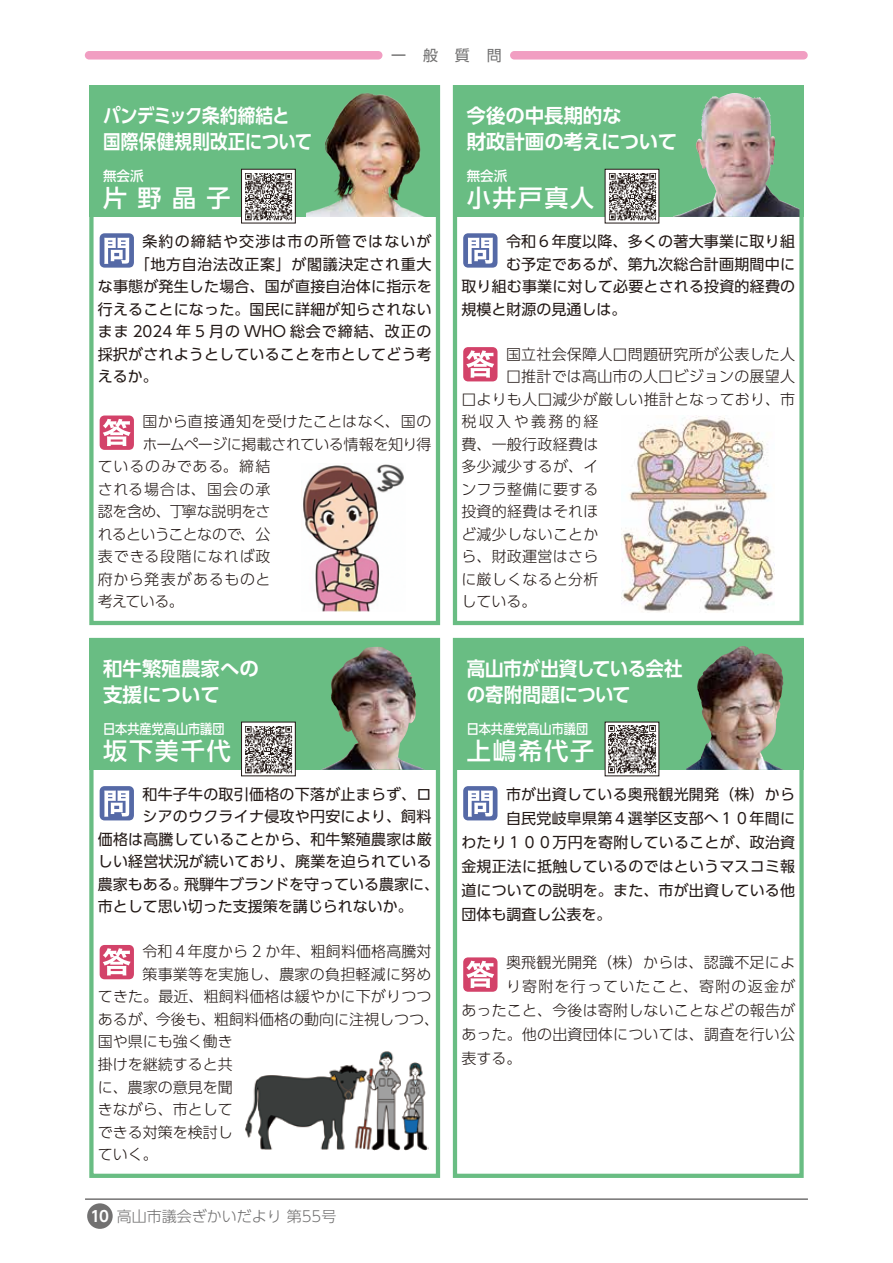
<style>
.page{position:relative;width:893px;height:1263px;background:#fff}
.page>*{position:absolute;margin:0;border:0;box-sizing:border-box;transform-origin:0 0}
.t1{font:500 24px "UD Shin Go Pro";letter-spacing:.08em;color:#fff}
.t2{font:700 19.5px/25.5px "UD Shin Go Pro De";letter-spacing:-.005em;color:#fff}
.t3{font:700 19.5px/25.5px "UD Shin Go Pro De";letter-spacing:-.005em;color:#fff;scale:.9 1}
.t4{font:700 19.5px/25.5px "UD Shin Go Pro De";letter-spacing:-.005em;color:#fff;scale:.95 1}
.t5{font:15px "UD Shin Go Pro";letter-spacing:.015em;color:#221815}
.t6{font:300 15px "UD Shin Go Pro";letter-spacing:.015em;color:#221815}
.t7{font:15px "UD Shin Go Pro";letter-spacing:.06em;color:#221815}
.t8{font:300 15px "UD Shin Go Pro";letter-spacing:-.035em;color:#221815}
.t9{font:15px "UD Shin Go Pro";letter-spacing:.045em;color:#221815}
.t10{font:300 15px "UD Shin Go Pro";letter-spacing:.035em;color:#221815}
.t11{font:15px "UD Shin Go Pro";letter-spacing:.075em;color:#221815}
.t12{font:300 15px "UD Shin Go Pro";letter-spacing:.08em;color:#221815}
.t13{font:300 15px "UD Shin Go Pro";color:#727171}
.t14{font:300 15px "UD Shin Go Pro";letter-spacing:-.02em;color:#221815}
.t15{font:300 15px "UD Shin Go Pro";letter-spacing:-.045em;color:#221815}
.t16{font:300 15px "UD Shin Go Pro";letter-spacing:.06em;color:#221815}
.t17{font:300 15px "UD Shin Go Pro";letter-spacing:.07em;color:#221815}
.t18{font:300 15px "UD Shin Go Pro";letter-spacing:.055em;color:#221815}
.t19{font:300 15px "UD Shin Go Pro";letter-spacing:.045em;color:#221815}
.t20{font:300 15px "UD Shin Go Pro";letter-spacing:.165em;color:#221815}
.t21{font:15px "UD Shin Go Pro";color:#727171}
.t22{font:500 13.5px "UD Shin Go Pro";color:#fff;scale:.9 1}
.t23{font:500 13.5px "UD Shin Go Pro";color:#fff}
.s1{font-family:"UD Shin Go Pro De";font-weight:700;color:#fff}
</style>
<div class="page">
<div style="left:89px;top:85px;width:351px;height:540px;border:4px solid #69bd83"></div>
<div style="left:89px;top:85px;width:351px;height:132px;background:#69bd83"></div>
<div style="left:89px;top:638px;width:351px;height:540px;border:4px solid #69bd83"></div>
<div style="left:89px;top:638px;width:351px;height:132px;background:#69bd83"></div>
<div style="left:453px;top:85px;width:351px;height:540px;border:4px solid #69bd83"></div>
<div style="left:453px;top:85px;width:351px;height:132px;background:#69bd83"></div>
<div style="left:453px;top:638px;width:351px;height:540px;border:4px solid #69bd83"></div>
<div style="left:453px;top:638px;width:351px;height:132px;background:#69bd83"></div>
<svg style="left:100px;top:233px;width:34px;height:35px"></svg>
<svg style="left:100px;top:415px;width:34px;height:35px"></svg>
<svg style="left:100px;top:786px;width:34px;height:34px"></svg>
<svg style="left:100px;top:945px;width:34px;height:34px"></svg>
<svg style="left:463px;top:233px;width:34px;height:35px"></svg>
<svg style="left:463px;top:347px;width:34px;height:34px"></svg>
<svg style="left:463px;top:786px;width:34px;height:34px"></svg>
<svg style="left:463px;top:957px;width:34px;height:35px"></svg>
<img style="left:303px;top:464px;width:101px;height:147px">
<img style="left:621px;top:415px;width:153px;height:198px">
<img style="left:245px;top:1051px;width:183px;height:100px">
<img style="left:306px;top:93px;width:119px;height:124px">
<img style="left:321px;top:647px;width:104px;height:123px">
<img style="left:686px;top:646px;width:98px;height:124px">
<img style="left:673px;top:93px;width:126px;height:124px">
<img style="left:241px;top:169px;width:54px;height:54px">
<img style="left:241px;top:722px;width:54px;height:54px">
<img style="left:605px;top:169px;width:54px;height:54px">
<img style="left:605px;top:722px;width:54px;height:54px">
<div style="left:510px;top:51px;width:298px;height:9px;background:#f19ec2;border-radius:4px"></div>
<div style="left:85px;top:51px;width:297px;height:9px;background:#f19ec2;border-radius:4px"></div>
<hr style="left:85px;top:1198px;width:723px;height:2px;background:#727171">
<div style="left:87px;top:1203px;width:26px;height:26px;background:#727171;border-radius:50%"></div>
<h2 class="t3" style="left:103px;top:103px;width:234px">パンデミック条約締結と<br>国際保健規則改正について</h2>
<p class="t23" style="left:103px;top:165px;width:42px">無会派</p>
<h1 class="t1" style="left:103px;top:178px;width:129px">片野晶子</h1>
<p class="t21" style="left:391px;top:43px;width:112px">一般質問</p>
<h2 class="t2" style="left:467px;top:103px;width:212px">今後の中長期的な<br>財政計画の考えについて</h2>
<p class="t23" style="left:467px;top:165px;width:42px">無会派</p>
<h1 class="t1" style="left:467px;top:178px;width:129px">小井戸真人</h1>
<p class="t11" style="left:142px;top:229px;width:291px">条約の締結や交渉は市の所管ではないが</p>
<p class="t9" style="left:135px;top:252px;width:298px">「地方自治法改正案」が閣議決定され重大</p>
<p class="t5" style="left:98px;top:274px;width:335px">な事態が発生した場合、国が直接自治体に指示を</p>
<p class="t5" style="left:98px;top:297px;width:335px">行えることになった。国民に詳細が知らされない</p>
<p class="t7" style="left:98px;top:319px;width:335px">まま 2024 年 5 月の WHO 総会で締結、改正の</p>
<p class="t5" style="left:98px;top:342px;width:335px">採択がされようとしていることを市としてどう考</p>
<p class="t5" style="left:98px;top:364px;width:61px">えるか。</p>
<p class="t10" style="left:142px;top:409px;width:291px">国から直接通知を受けたことはなく、国の</p>
<p class="t8" style="left:142px;top:432px;width:291px">ホームページに掲載されている情報を知り得</p>
<p class="t16" style="left:98px;top:454px;width:174px">ているのみである。締結</p>
<p class="t17" style="left:98px;top:477px;width:174px">される場合は、国会の承</p>
<p class="t14" style="left:98px;top:499px;width:174px">認を含め、丁寧な説明をさ</p>
<p class="t15" style="left:98px;top:522px;width:174px">れるということなので、公</p>
<p class="t18" style="left:98px;top:544px;width:174px">表できる段階になれば政</p>
<p class="t19" style="left:98px;top:567px;width:174px">府から発表があるものと</p>
<p class="t6" style="left:98px;top:589px;width:87px">考えている。</p>
<h2 class="t2" style="left:103px;top:655px;width:158px">和牛繁殖農家への支援について</h2>
<p class="t22" style="left:103px;top:718px;width:137px">日本共産党高山市議団</p>
<h1 class="t1" style="left:103px;top:731px;width:129px">坂下美千代</h1>
<p class="t5" style="left:142px;top:782px;width:291px">和牛子牛の取引価格の下落が止まらず、ロ</p>
<p class="t5" style="left:142px;top:805px;width:291px">シアのウクライナ侵攻や円安により、飼料</p>
<p class="t5" style="left:98px;top:827px;width:335px">価格は高騰していることから、和牛繁殖農家は厳</p>
<p class="t5" style="left:98px;top:850px;width:335px">しい経営状況が続いており、廃業を迫られている</p>
<p class="t5" style="left:98px;top:872px;width:343px">農家もある。飛騨牛ブランドを守っている農家に、</p>
<p class="t5" style="left:98px;top:895px;width:316px">市として思い切った支援策を講じられないか。</p>
<p class="t6" style="left:142px;top:940px;width:291px">令和４年度から 2 か年、粗飼料価格高騰対</p>
<p class="t6" style="left:142px;top:962px;width:291px">策事業等を実施し、農家の負担軽減に努め</p>
<p class="t6" style="left:98px;top:985px;width:335px">てきた。最近、粗飼料価格は緩やかに下がりつつ</p>
<p class="t6" style="left:98px;top:1007px;width:343px">あるが、今後も、粗飼料価格の動向に注視しつつ、</p>
<p class="t6" style="left:98px;top:1030px;width:136px">国や県にも強く働き</p>
<p class="t6" style="left:98px;top:1052px;width:136px">掛けを継続すると共</p>
<p class="t6" style="left:98px;top:1075px;width:136px">に、農家の意見を聞</p>
<p class="t6" style="left:98px;top:1097px;width:136px">きながら、市として</p>
<p class="t6" style="left:98px;top:1120px;width:136px">できる対策を検討し</p>
<p class="t6" style="left:98px;top:1142px;width:61px">ていく。</p>
<p class="t13" style="left:91px;top:1204px;width:247px"><span class="s1">10</span> 高山市議会ぎかいだより 第55号</p>
<p class="t5" style="left:506px;top:229px;width:291px">令和６年度以降、多くの著大事業に取り組</p>
<p class="t5" style="left:506px;top:252px;width:291px">む予定であるが、第九次総合計画期間中に</p>
<p class="t5" style="left:461px;top:274px;width:335px">取り組む事業に対して必要とされる投資的経費の</p>
<p class="t5" style="left:461px;top:297px;width:166px">規模と財源の見通しは。</p>
<p class="t6" style="left:506px;top:342px;width:291px">国立社会保障人口問題研究所が公表した人</p>
<p class="t6" style="left:506px;top:364px;width:291px">口推計では高山市の人口ビジョンの展望人</p>
<p class="t6" style="left:461px;top:387px;width:335px">口よりも人口減少が厳しい推計となっており、市</p>
<p class="t20" style="left:461px;top:409px;width:139px">税収入や義務的経</p>
<p class="t6" style="left:461px;top:432px;width:139px">費、一般行政経費は</p>
<p class="t6" style="left:461px;top:454px;width:139px">多少減少するが、イ</p>
<p class="t6" style="left:461px;top:477px;width:139px">ンフラ整備に要する</p>
<p class="t6" style="left:461px;top:499px;width:139px">投資的経費はそれほ</p>
<p class="t6" style="left:461px;top:522px;width:139px">ど減少しないことか</p>
<p class="t6" style="left:461px;top:544px;width:139px">ら、財政運営はさら</p>
<p class="t6" style="left:461px;top:567px;width:139px">に厳しくなると分析</p>
<p class="t6" style="left:461px;top:589px;width:76px">している。</p>
<h2 class="t4" style="left:467px;top:655px;width:229px">高山市が出資している会社の寄附問題について</h2>
<p class="t22" style="left:467px;top:718px;width:136px">日本共産党高山市議団</p>
<h1 class="t1" style="left:467px;top:731px;width:129px">上嶋希代子</h1>
<p class="t5" style="left:506px;top:782px;width:291px">市が出資している奥飛観光開発（株）から</p>
<p class="t5" style="left:506px;top:806px;width:291px">自民党岐阜県第４選挙区支部へ１０年間に</p>
<p class="t5" style="left:461px;top:830px;width:335px">わたり１００万円を寄附していることが、政治資</p>
<p class="t5" style="left:461px;top:854px;width:335px">金規正法に抵触しているのではというマスコミ報</p>
<p class="t5" style="left:461px;top:878px;width:335px">道についての説明を。また、市が出資している他</p>
<p class="t5" style="left:461px;top:902px;width:151px">団体も調査し公表を。</p>
<p class="t6" style="left:506px;top:950px;width:291px">奥飛観光開発（株）からは、認識不足によ</p>
<p class="t12" style="left:506px;top:974px;width:291px">り寄附を行っていたこと、寄附の返金が</p>
<p class="t6" style="left:461px;top:998px;width:335px">あったこと、今後は寄附しないことなどの報告が</p>
<p class="t6" style="left:461px;top:1022px;width:335px">あった。他の出資団体については、調査を行い公</p>
<p class="t6" style="left:461px;top:1046px;width:61px">表する。</p>
</div>
